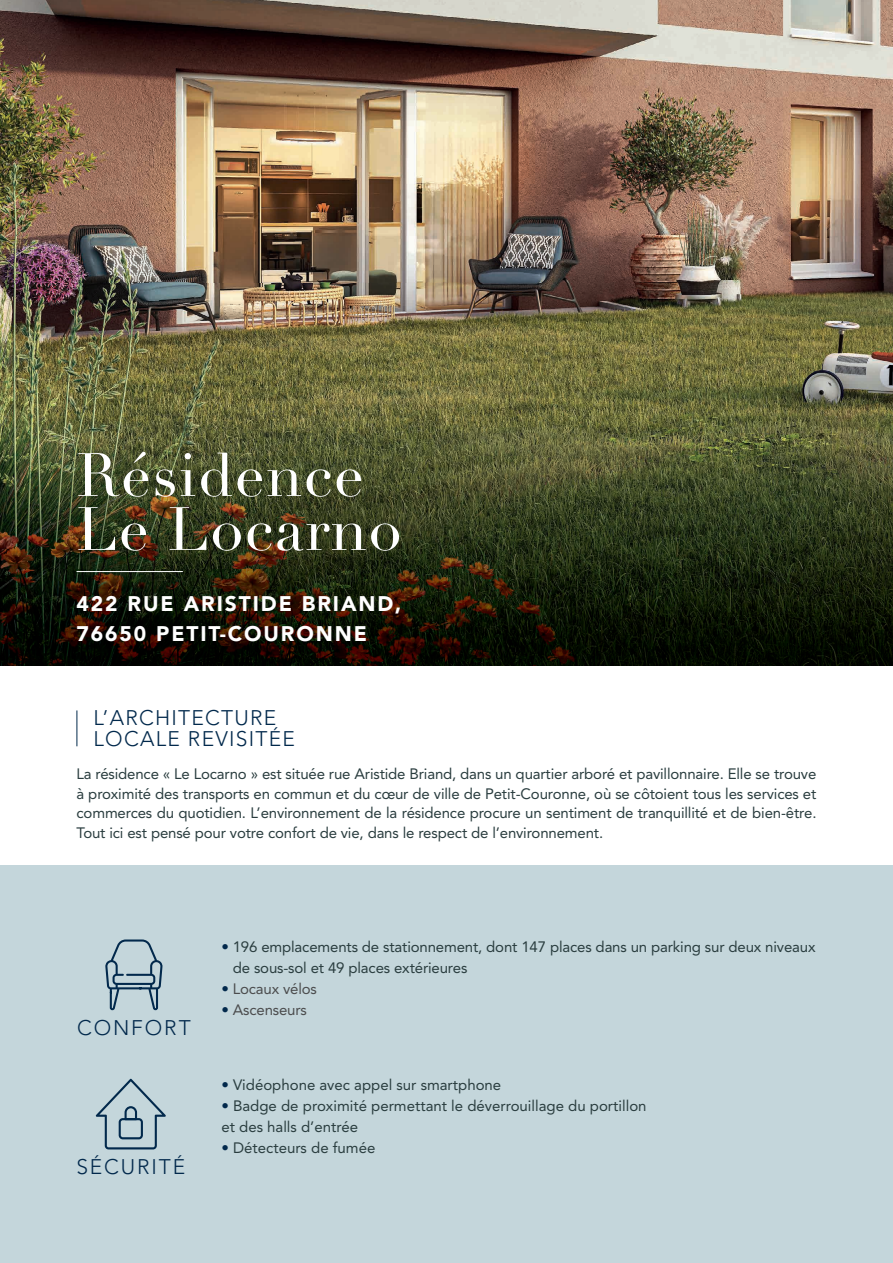
<style>
.page{position:relative;width:893px;height:1263px;background:#fff}
.page>*{position:absolute;margin:0;border:0;box-sizing:border-box;transform-origin:0 0}
.t1{font:60px/54px "Didot";letter-spacing:.02em;color:#fff}
.t2{font:900 21px/30px "Avenir LT Std";letter-spacing:.09em;color:#fff}
.t3{font:300 21px/21px "Avenir LT Std";letter-spacing:.06em;color:#02294c}
.t4{font:300 21px "Avenir LT Std";letter-spacing:.09em;color:#02294c}
.t5{font:15px/19.5px "Avenir LT Std";letter-spacing:-.01em;color:#2a3d3f}
.t6{font:15px "Avenir LT Std";letter-spacing:-.01em;color:#4b4c4d}
.s1{color:#02294c}
</style>
<div class="page">
<div style="left:0;top:865px;width:893px;height:398px;background:#c4d6db"></div>
<img style="left:0;top:0;width:893px;height:665px">
<svg style="left:105px;top:939px;width:58px;height:71px"></svg>
<svg style="left:96px;top:1079px;width:70px;height:70px"></svg>
<hr style="left:77px;top:710px;width:1px;height:36px;background:#02294c">
<hr style="left:77px;top:571px;width:106px;height:1px;background:#fff">
<h1 class="t1" style="left:77px;top:449px;width:327px">Résidence<br>Le Locarno</h1>
<h2 class="t2" style="left:77px;top:588px;width:326px">422 RUE ARISTIDE BRIAND,<br>76650 PETIT-COURONNE</h2>
<h2 class="t3" style="left:94px;top:708px;width:203px">L’ARCHITECTURE<br>LOCALE REVISITÉE</h2>
<p class="t5" style="left:77px;top:764px;width:741px;text-align:justify">La résidence « Le Locarno » est située rue Aristide Briand, dans un quartier arboré et pavillonnaire. Elle se trouve à proximité des transports en commun et du cœur de ville de Petit-Couronne, où se côtoient tous les services et commerces du quotidien. L’environnement de la résidence procure un sentiment de tranquillité et de bien-être.<br>Tout ici est pensé pour votre confort de vie, dans le respect de l’environnement.</p>
<h2 class="t4" style="left:77px;top:1016px;width:115px">CONFORT</h2>
<h2 class="t4" style="left:76px;top:1155px;width:110px">SÉCURITÉ</h2>
<p class="t5" style="left:233px;top:936px;width:584px;line-height:21px;text-indent:-11px"><span class="s1">•</span> 196 emplacements de stationnement, dont 147 places dans un parking sur deux niveaux de sous-sol et 49 places extérieures</p>
<p class="t6" style="left:221px;top:980px;width:97px"><span class="s1">•</span> Locaux vélos</p>
<p class="t6" style="left:221px;top:1001px;width:87px"><span class="s1">•</span> Ascenseurs</p>
<p class="t5" style="left:221px;top:1075px;width:281px"><span class="s1">•</span> Vidéophone avec appel sur smartphone</p>
<p class="t5" style="left:221px;top:1096px;width:427px;line-height:21px"><span class="s1">•</span> Badge de proximité permettant le déverrouillage du portillon et des halls d’entrée</p>
<p class="t5" style="left:221px;top:1138px;width:155px"><span class="s1">•</span> Détecteurs de fumée</p>
</div>
